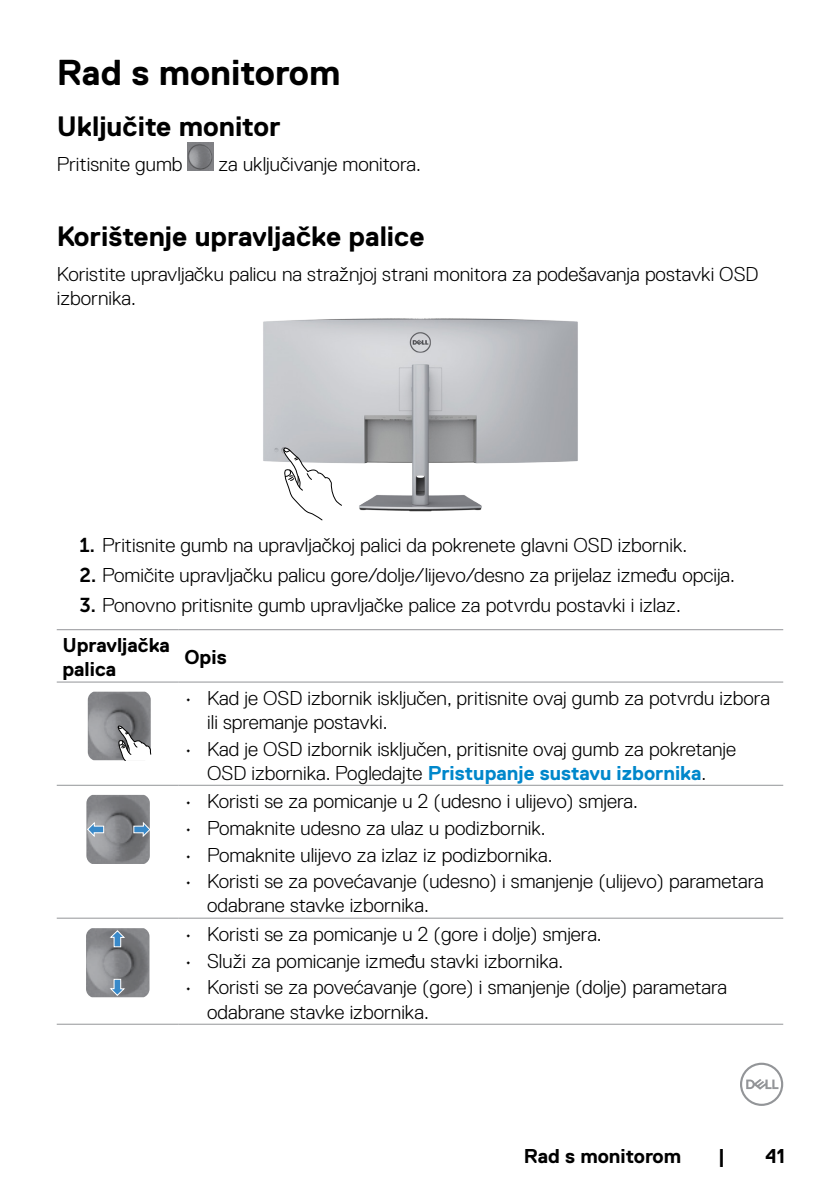
<style>
.page{position:relative;width:840px;height:1191px;background:#fff}
.page>*{position:absolute;margin:0;border:0;box-sizing:border-box;transform-origin:0 0}
.t1{font:700 36px "Dell Replica";color:#000}
.t2{font:700 28px "Dell Replica";color:#000}
.t3{font:300 20px/24px "Dell Replica";color:#000}
.t4{font:700 20px "Dell Replica";color:#000}
.s1{font-family:"Museo Sans For Dell 700";font-weight:400}
.s2{font-weight:700}
.s3{font-weight:700;color:#0087cb}
</style>
<div class="page">
<svg style="left:740px;top:1062px;width:42px;height:44px"></svg>
<img style="left:187px;top:143px;width:26px;height:28px">
<img style="left:263px;top:318px;width:315px;height:194px">
<svg style="left:282px;top:445px;width:60px;height:75px"></svg>
<hr style="left:57px;top:629px;width:122px;height:1px;background:#939598">
<hr style="left:179px;top:629px;width:603px;height:1px;background:#939598">
<hr style="left:57px;top:681px;width:122px;height:1px;background:#939598">
<hr style="left:179px;top:681px;width:603px;height:1px;background:#939598">
<hr style="left:57px;top:785px;width:122px;height:1px;background:#939598">
<hr style="left:179px;top:785px;width:603px;height:1px;background:#939598">
<hr style="left:57px;top:917px;width:122px;height:1px;background:#939598">
<hr style="left:179px;top:917px;width:603px;height:1px;background:#939598">
<hr style="left:57px;top:1023px;width:122px;height:1px;background:#939598">
<hr style="left:179px;top:1023px;width:603px;height:1px;background:#939598">
<img style="left:88px;top:691px;width:63px;height:69px">
<svg style="left:117px;top:724px;width:34px;height:37px"></svg>
<img style="left:86px;top:795px;width:64px;height:69px">
<svg style="left:87px;top:821px;width:17px;height:15px"></svg>
<svg style="left:133px;top:822px;width:17px;height:15px"></svg>
<img style="left:86px;top:928px;width:63px;height:69px">
<svg style="left:110px;top:978px;width:15px;height:18px"></svg>
<svg style="left:110px;top:930px;width:15px;height:17px"></svg>
<h1 class="t1" style="left:57px;top:52px;width:285px">Rad s monitorom</h1>
<h2 class="t2" style="left:57px;top:110px;width:225px">Uključite monitor</h2>
<p class="t3" style="left:57px;top:152px;width:127px">Pritisnite gumb</p>
<p class="t3" style="left:218px;top:152px;width:204px">za uključivanje monitora.</p>
<h2 class="t2" style="left:57px;top:220px;width:369px">Korištenje upravljačke palice</h2>
<p class="t3" style="left:57px;top:262px;width:702px">Koristite upravljačku palicu na stražnjoj strani monitora za podešavanja postavki OSD izbornika.</p>
<p class="t3" style="left:79px;top:533px;width:609px"><span class="s1">1.</span> Pritisnite gumb na upravljačkoj palici da pokrenete glavni OSD izbornik.</p>
<p class="t3" style="left:79px;top:563px;width:656px"><span class="s1">2.</span> Pomičite upravljačku palicu gore/dolje/lijevo/desno za prijelaz između opcija.</p>
<p class="t3" style="left:62px;top:584px;width:619px;line-height:40.6px;text-indent:17px"><span class="s1">3.</span> Ponovno pritisnite gumb upravljačke palice za potvrdu postavki i izlaz.<br><span class="s2">Upravljačka</span></p>
<p class="t4" style="left:62px;top:658px;width:55px">palica</p>
<p class="t4" style="left:184px;top:646px;width:44px">Opis</p>
<p class="t3" style="left:207px;top:686px;width:564px;text-indent:-23px">• Kad je OSD izbornik isključen, pritisnite ovaj gumb za potvrdu izbora ili spremanje postavki.</p>
<p class="t3" style="left:184px;top:736px;width:553px;text-align:center">• Kad je OSD izbornik isključen, pritisnite ovaj gumb za pokretanje<br>OSD izbornika. Pogledajte <span class="s3">Pristupanje sustavu izbornika</span>.</p>
<p class="t3" style="left:184px;top:789px;width:455px">• Koristi se za pomicanje u 2 (udesno i ulijevo) smjera.</p>
<p class="t3" style="left:184px;top:816px;width:362px">• Pomaknite udesno za ulaz u podizbornik.</p>
<p class="t3" style="left:184px;top:842px;width:369px">• Pomaknite ulijevo za izlaz iz podizbornika.</p>
<p class="t3" style="left:207px;top:869px;width:557px;text-indent:-23px">• Koristi se za povećavanje (udesno) i smanjenje (ulijevo) parametara odabrane stavke izbornika.</p>
<p class="t3" style="left:184px;top:922px;width:418px">• Koristi se za pomicanje u 2 (gore i dolje) smjera.</p>
<p class="t3" style="left:184px;top:948px;width:380px">• Služi za pomicanje između stavki izbornika.</p>
<p class="t3" style="left:207px;top:975px;width:521px;text-indent:-23px">• Koristi se za povećavanje (gore) i smanjenje (dolje) parametara odabrane stavke izbornika.</p>
<p class="t4" style="left:523px;top:1144px;width:159px">Rad s monitorom</p>
<p class="t4" style="left:717px;top:1144px;width:9px">|</p>
<p class="t4" style="left:765px;top:1144px;width:21px">41</p>
</div>
